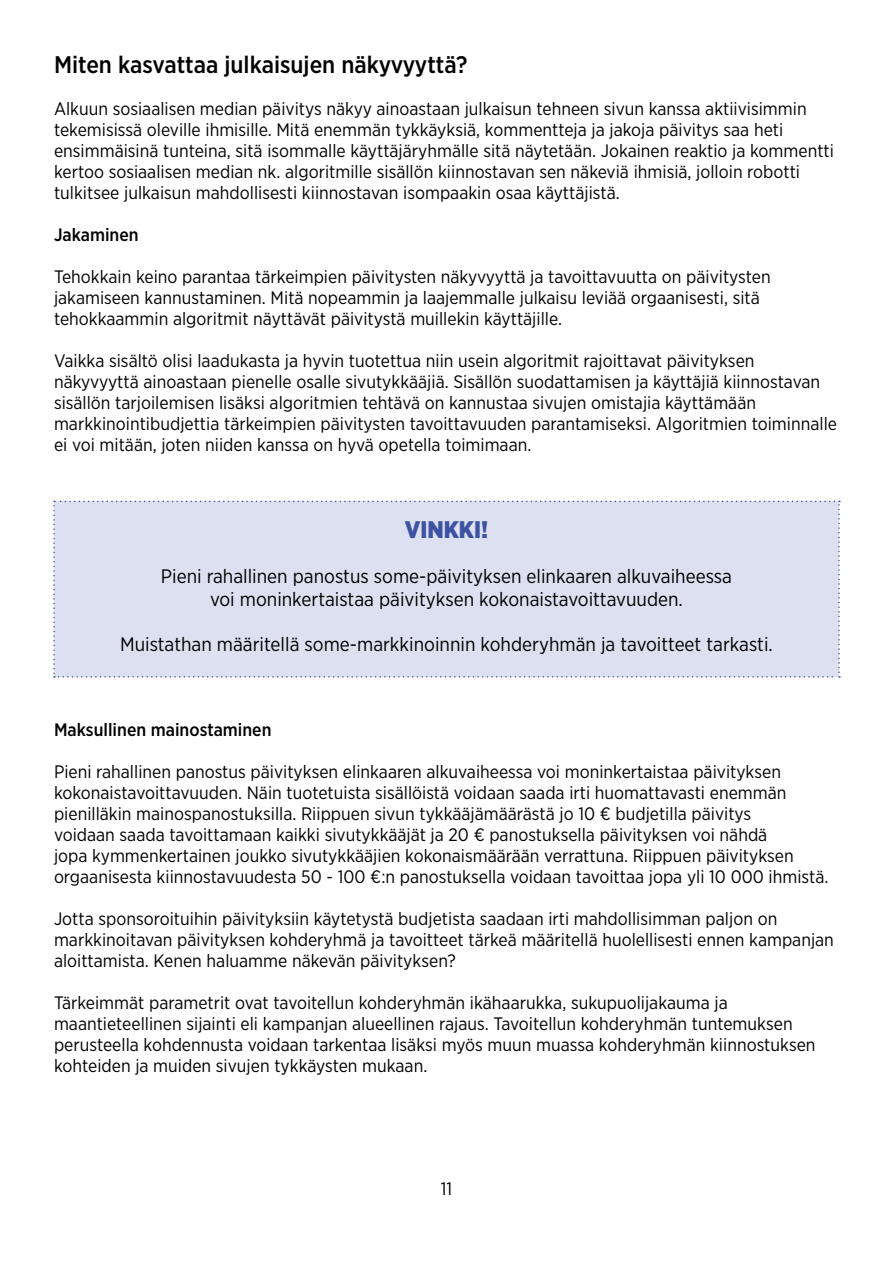
<style>
.page{position:relative;width:893px;height:1263px;background:#fff}
.page>*{position:absolute;margin:0;border:0;box-sizing:border-box;transform-origin:0 0}
.t1{font:500 24px "Gotham Narrow";color:#000001}
.t2{font:900 24px "Gotham Narrow";color:#3d52a3}
.t3{font:19.5px/22.5px "Gotham Narrow";color:#000001;text-align:center}
.t4{font:18px/21px "Gotham Narrow";color:#000001}
.t5{font:500 18px "Gotham Narrow";color:#000001}
</style>
<div class="page">
<div style="left:53px;top:501px;width:787px;height:177px;background:#dde0f0"></div>
<h1 class="t1" style="left:54px;top:50px;width:415px">Miten kasvattaa julkaisujen näkyvyyttä?</h1>
<p class="t4" style="left:54px;top:98px;width:781px">Alkuun sosiaalisen median päivitys näkyy ainoastaan julkaisun tehneen sivun kanssa aktiivisimmin tekemisissä oleville ihmisille. Mitä enemmän tykkäyksiä, kommentteja ja jakoja päivitys saa heti ensimmäisinä tunteina, sitä isommalle käyttäjäryhmälle sitä näytetään. Jokainen reaktio ja kommentti kertoo sosiaalisen median nk. algoritmille sisällön kiinnostavan sen näkeviä ihmisiä, jolloin robotti tulkitsee julkaisun mahdollisesti kiinnostavan isompaakin osaa käyttäjistä.</p>
<p class="t5" style="left:54px;top:223px;width:86px">Jakaminen</p>
<p class="t4" style="left:54px;top:266px;width:718px">Tehokkain keino parantaa tärkeimpien päivitysten näkyvyyttä ja tavoittavuutta on päivitysten jakamiseen kannustaminen. Mitä nopeammin ja laajemmalle julkaisu leviää orgaanisesti, sitä tehokkaammin algoritmit näyttävät päivitystä muillekin käyttäjille.</p>
<p class="t4" style="left:54px;top:350px;width:784px">Vaikka sisältö olisi laadukasta ja hyvin tuotettua niin usein algoritmit rajoittavat päivityksen näkyvyyttä ainoastaan pienelle osalle sivutykkääjiä. Sisällön suodattamisen ja käyttäjiä kiinnostavan sisällön tarjoilemisen lisäksi algoritmien tehtävä on kannustaa sivujen omistajia käyttämään markkinointibudjettia tärkeimpien päivitysten tavoittavuuden parantamiseksi. Algoritmien toiminnalle ei voi mitään, joten niiden kanssa on hyvä opetella toimimaan.</p>
<h1 class="t2" style="left:405px;top:514px;width:85px">VINKKI!</h1>
<p class="t3" style="left:161px;top:565px;width:573px">Pieni rahallinen panostus some-päivityksen elinkaaren alkuvaiheessa voi moninkertaistaa päivityksen kokonaistavoittavuuden.</p>
<p class="t3" style="left:120px;top:632px;width:654px">Muistathan määritellä some-markkinoinnin kohderyhmän ja tavoitteet tarkasti.</p>
<p class="t5" style="left:54px;top:718px;width:219px">Maksullinen mainostaminen</p>
<p class="t4" style="left:54px;top:761px;width:776px">Pieni rahallinen panostus päivityksen elinkaaren alkuvaiheessa voi moninkertaistaa päivityksen kokonaistavoittavuuden. Näin tuotetuista sisällöistä voidaan saada irti huomattavasti enemmän pienilläkin mainospanostuksilla. Riippuen sivun tykkääjämäärästä jo 10 € budjetilla päivitys<br>voidaan saada tavoittamaan kaikki sivutykkääjät ja 20 € panostuksella päivityksen voi nähdä<br>jopa kymmenkertainen joukko sivutykkääjien kokonaismäärään verrattuna. Riippuen päivityksen orgaanisesta kiinnostavuudesta 50 - 100 €:n panostuksella voidaan tavoittaa jopa yli 10 000 ihmistä.</p>
<p class="t4" style="left:54px;top:908px;width:781px">Jotta sponsoroituihin päivityksiin käytetystä budjetista saadaan irti mahdollisimman paljon on markkinoitavan päivityksen kohderyhmä ja tavoitteet tärkeä määritellä huolellisesti ennen kampanjan aloittamista. Kenen haluamme näkevän päivityksen?</p>
<p class="t4" style="left:54px;top:992px;width:763px">Tärkeimmät parametrit ovat tavoitellun kohderyhmän ikähaarukka, sukupuolijakauma ja maantieteellinen sijainti eli kampanjan alueellinen rajaus. Tavoitellun kohderyhmän tuntemuksen perusteella kohdennusta voidaan tarkentaa lisäksi myös muun muassa kohderyhmän kiinnostuksen kohteiden ja muiden sivujen tykkäysten mukaan.</p>
<p class="t4" style="left:441px;top:1178px;width:13px">11</p>
</div>
